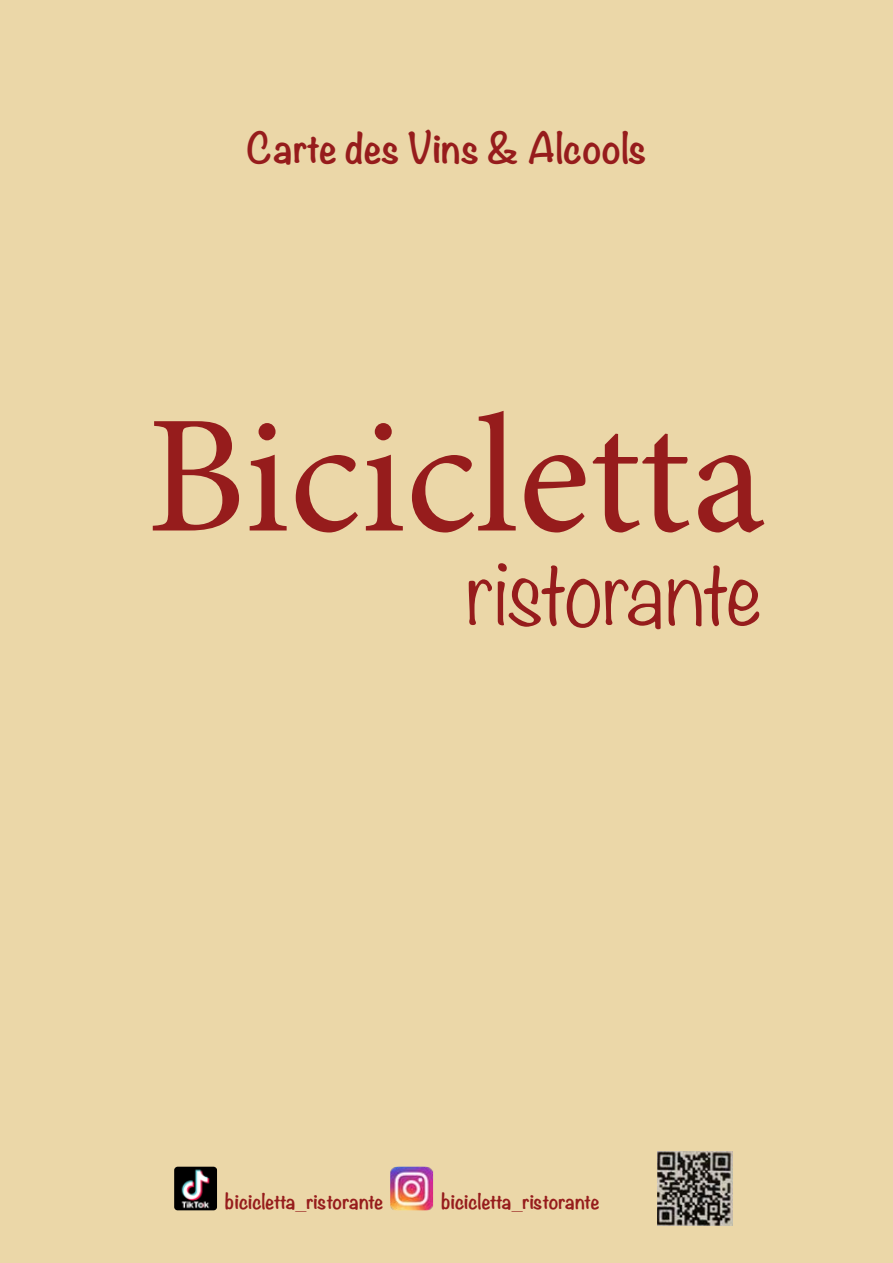
<style>
.page{position:relative;width:893px;height:1263px;background:#ebd7a8}
.page>*{position:absolute;margin:0;border:0;box-sizing:border-box;transform-origin:0 0}
.t1{font:168.15px "Minion Pro";color:#961c1c}
.t2{font:300 83.85px "Noteworthy";letter-spacing:-.04em;color:#961c1c}
.t3{font:700 37.5px "Noteworthy";color:#961c1c}
.t4{font:700 18.9px "Noteworthy";color:#961c1c}
</style>
<div class="page">
<img style="left:174px;top:1167px;width:43px;height:43px">
<img style="left:390px;top:1167px;width:43px;height:43px">
<img style="left:657px;top:1151px;width:75px;height:74px">
<h3 class="t3" style="left:246px;top:115px;width:402px">Carte des Vins &amp; Alcools</h3>
<h1 class="t1" style="left:147px;top:364px;width:620px">Bicicletta</h1>
<h2 class="t2" style="left:466px;top:518px;width:297px">ristorante</h2>
<p class="t4" style="left:225px;top:1184px;width:160px">bicicletta_ristorante</p>
<p class="t4" style="left:441px;top:1184px;width:160px">bicicletta_ristorante</p>
</div>
